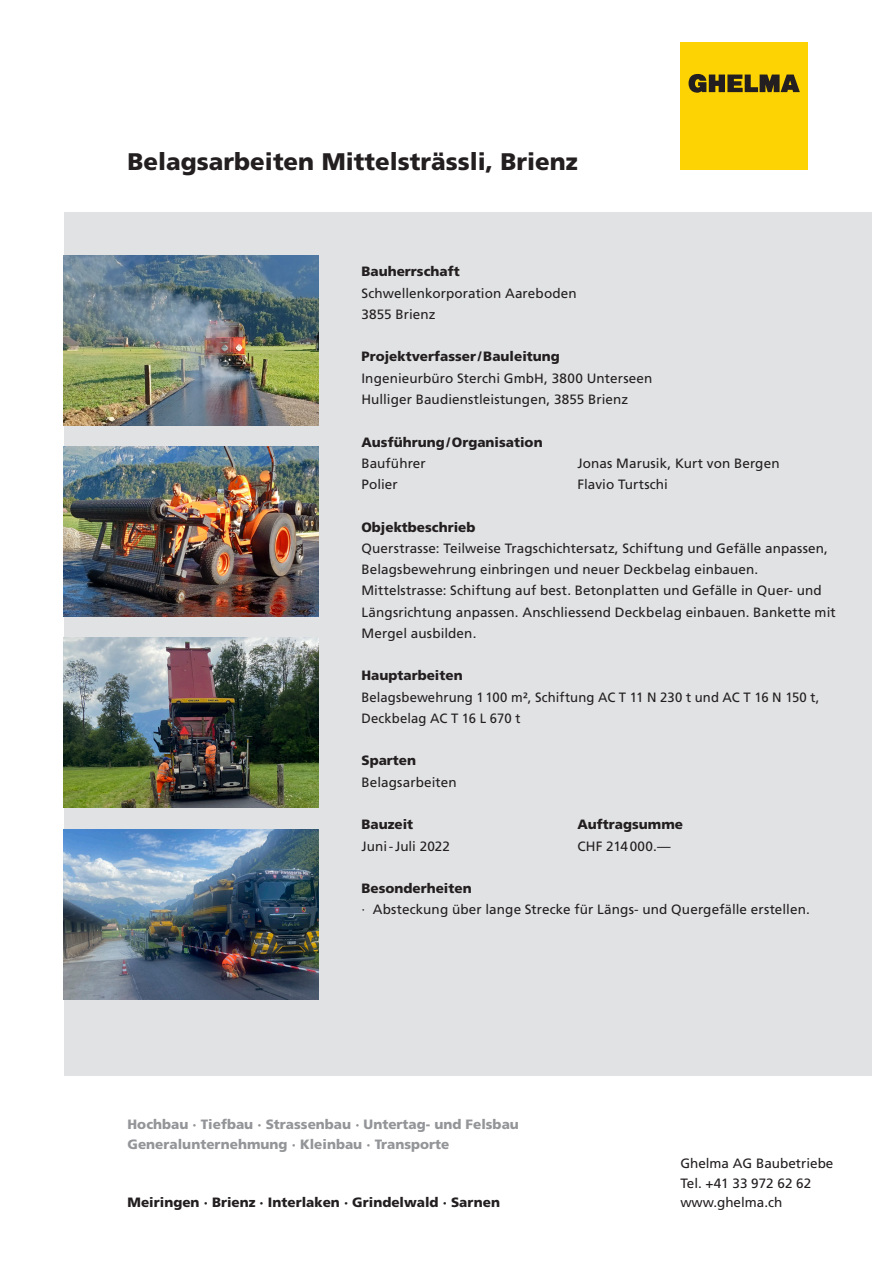
<style>
.page{position:relative;width:893px;height:1263px;background:#fff}
.page>*{position:absolute;margin:0;border:0;box-sizing:border-box;transform-origin:0 0}
.t1{font:900 24px "Frutiger LT Std";color:#231f20}
.Text{font:13.5px/21.3px "Frutiger LT Std";letter-spacing:.005em;color:#231f20}
.Text-2{font:900 13.5px "Frutiger LT Std";color:#231f20}
.t2{font:900 13.5px "Frutiger LT Std";color:#939598}
</style>
<div class="page">
<div style="left:64px;top:213px;width:808px;height:863px;background:#e1e2e4"></div>
<div style="left:680px;top:43px;width:128px;height:127px;background:#fed304"></div>
<svg style="left:688px;top:74px;width:112px;height:19px"></svg>
<img style="left:64px;top:255px;width:255px;height:170px">
<img style="left:64px;top:446px;width:255px;height:171px">
<img style="left:64px;top:638px;width:255px;height:170px">
<img style="left:64px;top:829px;width:255px;height:170px">
<p class="t1" style="left:128px;top:147px;width:452px">Belagsarbeiten Mittelsträssli, Brienz</p>
<p class="Text-2" style="left:361px;top:263px;width:100px">Bauherrschaft</p>
<p class="Text" style="left:361px;top:282px;width:217px">Schwellenkorporation Aareboden</p>
<p class="Text" style="left:361px;top:304px;width:76px">3855 Brienz</p>
<p class="Text-2" style="left:361px;top:349px;width:200px">Projektverfasser /Bauleitung</p>
<p class="Text" style="left:361px;top:367px;width:293px">Ingenieurbüro Sterchi GmbH, 3800 Unterseen</p>
<p class="Text" style="left:361px;top:389px;width:268px">Hulliger Baudienstleistungen, 3855 Brienz</p>
<p class="Text-2" style="left:361px;top:434px;width:183px">Ausführung/Organisation</p>
<p class="Text" style="left:361px;top:452px;width:66px">Bauführer</p>
<p class="Text" style="left:577px;top:452px;width:204px">Jonas Marusik, Kurt von Bergen</p>
<p class="Text" style="left:361px;top:474px;width:38px">Polier</p>
<p class="Text" style="left:577px;top:474px;width:92px">Flavio Turtschi</p>
<p class="Text-2" style="left:361px;top:519px;width:116px">Objektbeschrieb</p>
<p class="Text" style="left:361px;top:537px;width:468px">Querstrasse: Teilweise Tragschichtersatz, Schiftung und Gefälle anpassen,<br>Belagsbewehrung einbringen und neuer Deckbelag einbauen.</p>
<p class="Text" style="left:361px;top:580px;width:476px">Mittelstrasse: Schiftung auf best. Betonplatten und Gefälle in Quer- und<br>Längsrichtung anpassen. Anschliessend Deckbelag einbauen. Bankette mit<br>Mergel ausbilden.</p>
<p class="Text-2" style="left:361px;top:667px;width:103px">Hauptarbeiten</p>
<p class="Text" style="left:361px;top:686px;width:460px">Belagsbewehrung 1100 m², Schiftung AC T 11 N 230 t und AC T 16 N 150 t,<br>Deckbelag AC T 16 L 670 t</p>
<p class="Text-2" style="left:361px;top:752px;width:56px">Sparten</p>
<p class="Text" style="left:361px;top:771px;width:97px">Belagsarbeiten</p>
<p class="Text-2" style="left:361px;top:816px;width:53px">Bauzeit</p>
<p class="Text-2" style="left:577px;top:816px;width:107px">Auftragsumme</p>
<p class="Text" style="left:361px;top:835px;width:90px">Juni-Juli 2022</p>
<p class="Text" style="left:577px;top:835px;width:95px">CHF 214000.—</p>
<p class="Text-2" style="left:361px;top:880px;width:112px">Besonderheiten</p>
<p class="Text" style="left:361px;top:899px;width:450px">· Absteckung über lange Strecke für Längs- und Quergefälle erstellen.</p>
<p class="t2" style="left:128px;top:1116px;width:393px">Hochbau · Tiefbau · Strassenbau · Untertag- und Felsbau</p>
<p class="t2" style="left:128px;top:1136px;width:323px">Generalunternehmung · Kleinbau · Transporte</p>
<p class="Text-2" style="left:128px;top:1194px;width:374px">Meiringen · Brienz · Interlaken · Grindelwald · Sarnen</p>
<p class="Text" style="left:680px;top:1153px;width:155px">Ghelma AG Baubetriebe</p>
<p class="Text" style="left:680px;top:1172px;width:132px">Tel. +41 33 972 62 62</p>
<p class="Text" style="left:680px;top:1192px;width:104px">www.ghelma.ch</p>
</div>
